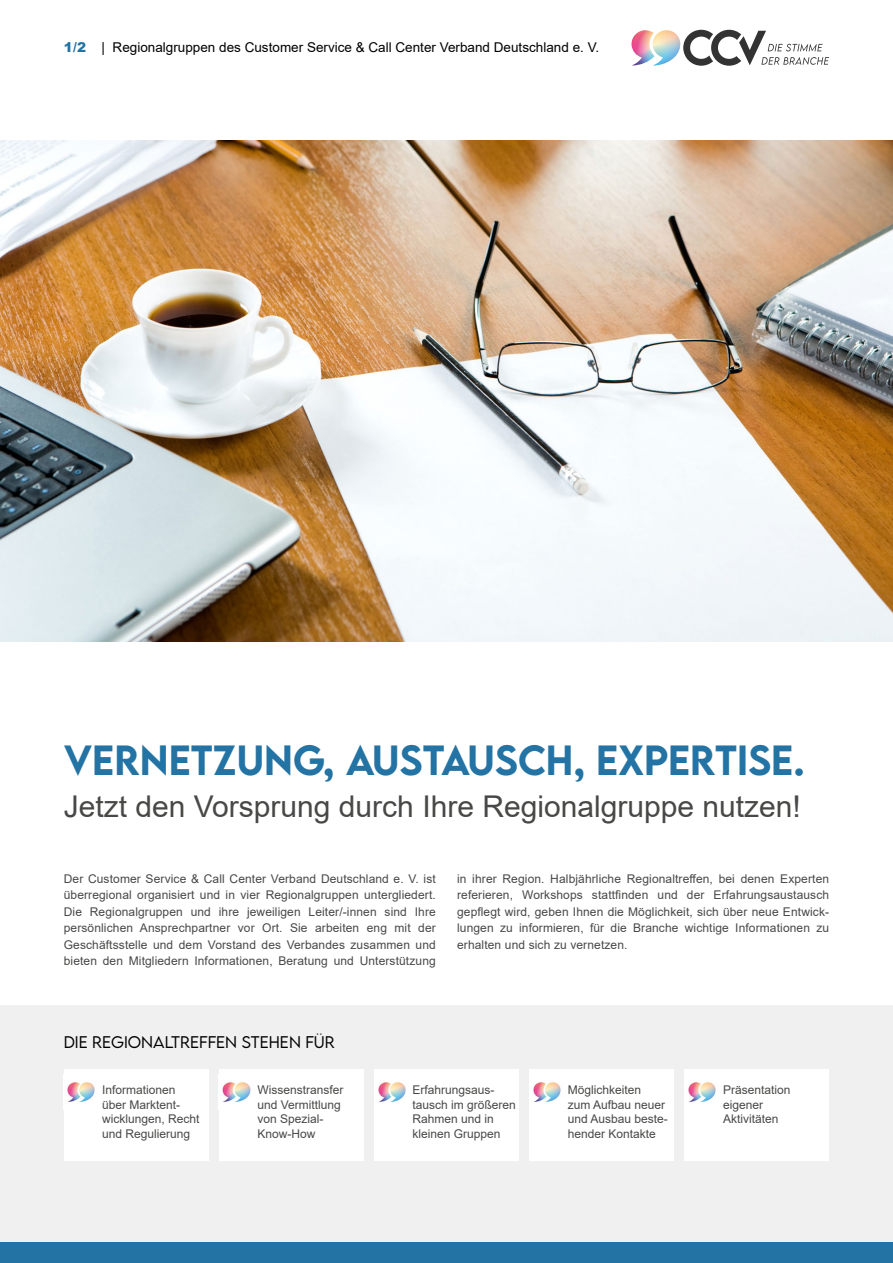
<style>
.page{position:relative;width:893px;height:1263px;background:#fff}
.page>*{position:absolute;margin:0;border:0;box-sizing:border-box;transform-origin:0 0}
.t1{font:500 37.5px "LEMONMILK";color:#2373a4}
.t2{font:30px "Arial";color:#484847}
.t3{font:300 15px "LEMONMILK";color:#000}
.t4{font:13.5px "Arial";color:#000}
.t5{font:12px/16.5px "Arial";color:#484847}
.s1{font-weight:900;color:#2373a4}
</style>
<div class="page">
<div style="left:0;top:1242px;width:893px;height:21px;background:#2373a4"></div>
<img style="left:631px;top:30px;width:49px;height:36px">
<svg style="left:683px;top:30px;width:146px;height:36px"></svg>
<div style="left:0;top:1006px;width:893px;height:236px;background:#f0f0f0"></div>
<img style="left:0;top:140px;width:893px;height:501px">
<div style="left:64px;top:1069px;width:144px;height:92px;background:#fff"></div>
<div style="left:219px;top:1069px;width:145px;height:92px;background:#fff"></div>
<div style="left:374px;top:1069px;width:145px;height:92px;background:#fff"></div>
<div style="left:529px;top:1069px;width:145px;height:92px;background:#fff"></div>
<div style="left:685px;top:1069px;width:144px;height:92px;background:#fff"></div>
<img style="left:67px;top:1082px;width:28px;height:20px">
<img style="left:222px;top:1082px;width:29px;height:20px">
<img style="left:378px;top:1082px;width:28px;height:20px">
<img style="left:533px;top:1082px;width:28px;height:20px">
<img style="left:688px;top:1082px;width:28px;height:20px">
<p class="t4" style="left:64px;top:38px;width:537px"><span class="s1">1/2</span> | Regionalgruppen des Customer Service &amp; Call Center Verband Deutschland e. V.</p>
<p class="t1" style="left:64px;top:735px;width:742px">VERNETZUNG, AUSTAUSCH, EXPERTISE.</p>
<p class="t2" style="left:64px;top:785px;width:739px">Jetzt den Vorsprung durch Ihre Regionalgruppe nutzen!</p>
<p class="t5" style="left:64px;top:870px;width:373px;text-align:justify">Der Customer Service &amp; Call Center Verband Deutschland e. V. ist überregional organisiert und in vier Regionalgruppen untergliedert.<br>Die Regionalgruppen und ihre jeweiligen Leiter/-innen sind Ihre persönlichen Ansprechpartner vor Ort. Sie arbeiten eng mit der Geschäftsstelle und dem Vorstand des Verbandes zusammen und bieten den Mitgliedern Informationen, Beratung und Unterstützung</p>
<p class="t5" style="left:457px;top:870px;width:374px;text-align:justify">in ihrer Region. Halbjährliche Regionaltreffen, bei denen Experten referieren, Workshops stattfinden und der Erfahrungsaustausch gepflegt wird, geben Ihnen die Möglichkeit, sich über neue Entwick&shy;lungen zu informieren, für die Branche wichtige Informationen zu erhalten und sich zu vernetzen.</p>
<p class="t3" style="left:64px;top:1032px;width:272px">DIE REGIONALTREFFEN STEHEN FÜR</p>
<p class="t5" style="left:102px;top:1082px;width:75px">Informationen</p>
<p class="t5" style="left:102px;top:1097px;width:99px;line-height:14.4px">über Marktent&shy;wicklungen, Recht und Regulierung</p>
<p class="t5" style="left:257px;top:1083px;width:88px;line-height:14.4px">Wissenstransfer und Vermittlung von Spezial-</p>
<p class="t5" style="left:257px;top:1125px;width:60px">Know-How</p>
<p class="t5" style="left:413px;top:1083px;width:105px;line-height:14.4px">Erfahrungsaus&shy;tausch im größeren<br>Rahmen und in kleinen Gruppen</p>
<p class="t5" style="left:568px;top:1082px;width:75px">Möglichkeiten</p>
<p class="t5" style="left:568px;top:1097px;width:102px;line-height:14.4px">zum Aufbau neuer und Ausbau beste&shy;hender Kontakte</p>
<p class="t5" style="left:723px;top:1082px;width:69px">Präsentation</p>
<p class="t5" style="left:723px;top:1096px;width:42px">eigener</p>
<p class="t5" style="left:723px;top:1111px;width:57px">Aktivitäten</p>
</div>
